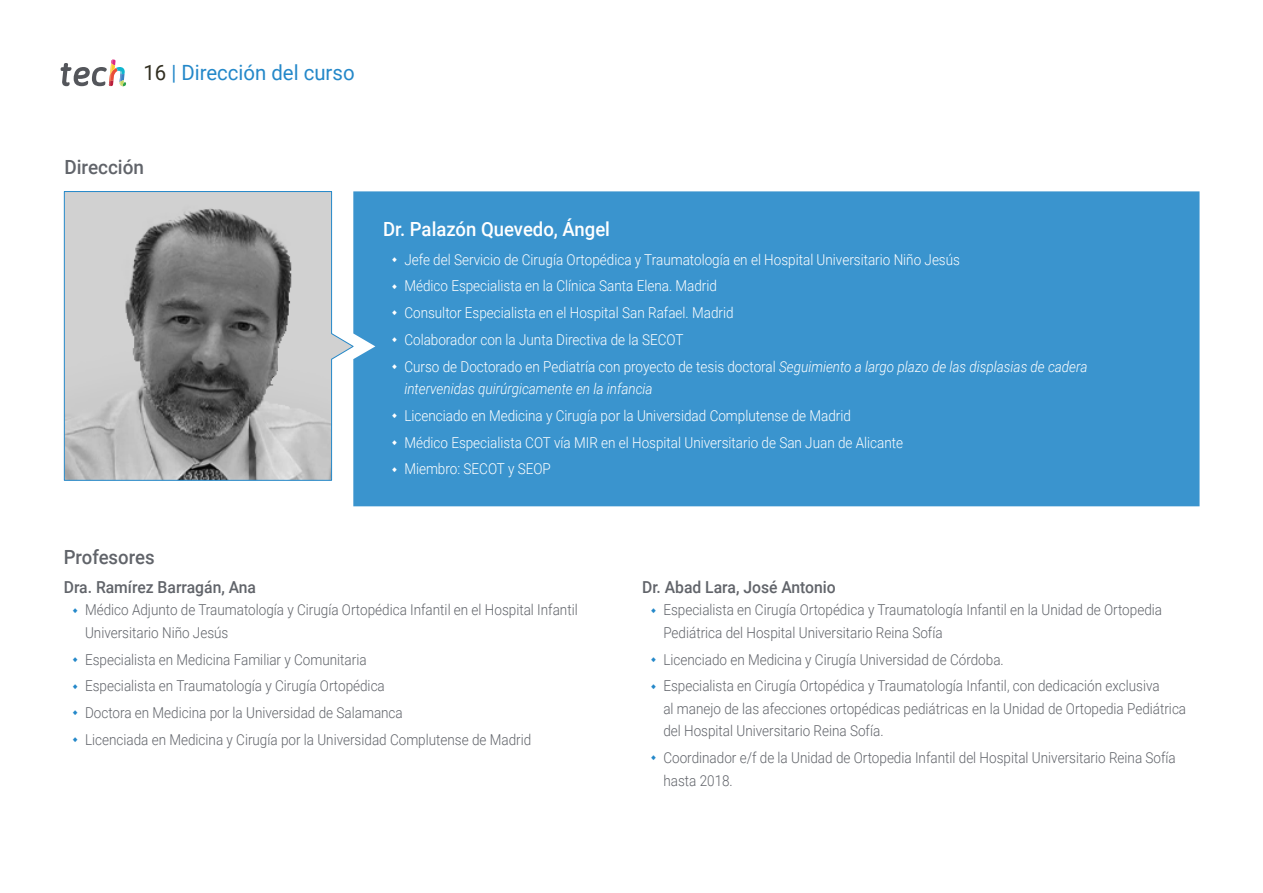
<style>
.page{position:relative;width:1263px;height:893px;background:#fff}
.page>*{position:absolute;margin:0;border:0;box-sizing:border-box;transform-origin:0 0}
.t1{font:21px "Roboto";color:#2488c9}
.t2{font:500 19.5px "Roboto";color:#fff;scale:.95 1}
.t3{font:500 19.5px "Roboto";color:#61646a;scale:.95 1}
.t4{font:500 19.5px "Roboto";color:#61646a}
.t5{font:500 16.5px "Roboto";color:#61646a;scale:.95 1}
.t6{font:300 15px/22.5px "Roboto";color:#61646a;scale:.9 1}
.t7{font:300 15px/26.7px "Roboto";color:#fff;scale:.9 1}
.t8{font:italic 300 15px "Roboto";color:#fff;scale:.9 1}
.s1{color:#312e20}
.s2{font-style:italic}
</style>
<div class="page">
<svg style="left:61px;top:60px;width:65px;height:27px"></svg>
<div style="left:353px;top:191px;width:846px;height:315px;background:#3a94ce"></div>
<svg style="left:64px;top:191px;width:290px;height:290px;background:#a5a6a7"></svg>
<svg style="left:392px;top:257px;width:5px;height:5px"></svg>
<svg style="left:392px;top:284px;width:5px;height:5px"></svg>
<svg style="left:392px;top:310px;width:5px;height:5px"></svg>
<svg style="left:392px;top:337px;width:5px;height:5px"></svg>
<svg style="left:392px;top:364px;width:5px;height:5px"></svg>
<svg style="left:392px;top:413px;width:5px;height:5px"></svg>
<svg style="left:392px;top:440px;width:5px;height:5px"></svg>
<svg style="left:392px;top:467px;width:5px;height:5px"></svg>
<h1 class="t1" style="left:144px;top:58px;width:213px"><span class="s1">16</span> | Dirección del curso</h1>
<h2 class="t4" style="left:64px;top:154px;width:81px">Dirección</h2>
<h2 class="t2" style="left:383px;top:215px;width:240px">Dr. Palazón Quevedo, Ángel</h2>
<p class="t7" style="left:404px;top:245px;width:760px">Jefe del Servicio de Cirugía Ortopédica y Traumatología en el Hospital Universitario Niño Jesús<br>Médico Especialista en la Clínica Santa Elena. Madrid<br>Consultor Especialista en el Hospital San Rafael. Madrid<br>Colaborador con la Junta Directiva de la SECOT<br>Curso de Doctorado en Pediatría con proyecto de tesis doctoral <span class="s2">Seguimiento a largo plazo de las displasias de cadera</span></p>
<p class="t8" style="left:404px;top:378px;width:277px">intervenidas quirúrgicamente en la infancia</p>
<p class="t7" style="left:404px;top:402px;width:556px">Licenciado en Medicina y Cirugía por la Universidad Complutense de Madrid<br>Médico Especialista COT vía MIR en el Hospital Universitario de San Juan de Alicante<br>Miembro: SECOT y SEOP</p>
<h2 class="t3" style="left:64px;top:543px;width:97px">Profesores</h2>
<p class="t5" style="left:64px;top:575px;width:204px">Dra. Ramírez Barragán, Ana</p>
<p class="t6" style="left:85px;top:598px;width:549px">Médico Adjunto de Traumatología y Cirugía Ortopédica Infantil en el Hospital Infantil<br>Universitario Niño Jesús</p>
<p class="t6" style="left:85px;top:645px;width:497px;line-height:26.7px">Especialista en Medicina Familiar y Comunitaria<br>Especialista en Traumatología y Cirugía Ortopédica<br>Doctora en Medicina por la Universidad de Salamanca<br>Licenciada en Medicina y Cirugía por la Universidad Complutense de Madrid</p>
<p class="t5" style="left:642px;top:575px;width:205px">Dr. Abad Lara, José Antonio</p>
<p class="t6" style="left:663px;top:598px;width:556px">Especialista en Cirugía Ortopédica y Traumatología Infantil en la Unidad de Ortopedia<br>Pediátrica del Hospital Universitario Reina Sofía</p>
<p class="t6" style="left:663px;top:645px;width:553px;line-height:26.7px">Licenciado en Medicina y Cirugía Universidad de Córdoba.<br>Especialista en Cirugía Ortopédica y Traumatología Infantil, con dedicación exclusiva</p>
<p class="t6" style="left:663px;top:697px;width:582px">al manejo de las afecciones ortopédicas pediátricas en la Unidad de Ortopedia Pediátrica del Hospital Universitario Reina Sofía.</p>
<p class="t6" style="left:663px;top:746px;width:571px">Coordinador e/f de la Unidad de Ortopedia Infantil del Hospital Universitario Reina Sofía hasta 2018.</p>
</div>
